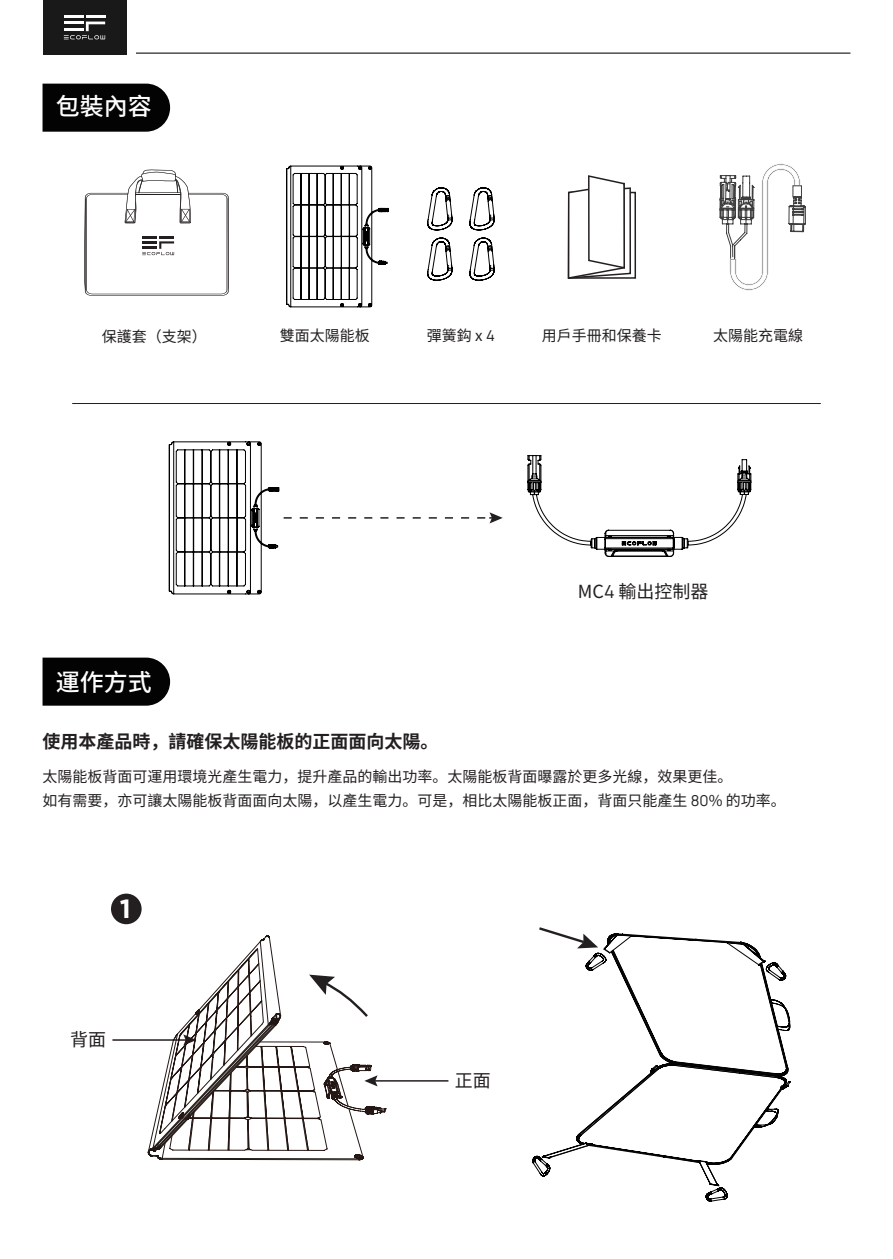
<style>
.page{position:relative;width:893px;height:1259px;background:#fff}
.page>*{position:absolute;margin:0;border:0;box-sizing:border-box;transform-origin:0 0}
.t1{font:700 26.4px "Gotham";color:#fff}
.t2{font:500 24px "Source Han Sans CN";color:#fff}
.t3{font:700 18px "Source Han Sans CN";color:#231f20}
.t4{font:18px "Source Han Sans CN";color:#231f20}
.t5{font:15px "Source Han Sans CN";color:#231f20}
.s1{font-family:"Manrope"}
</style>
<div class="page">
<hr style="left:43px;top:52px;width:807px;height:2px;background:#4d4e50">
<div style="left:34px;top:38px;width:102px;height:32px;background:#fff"></div>
<div style="left:43px;top:0;width:84px;height:54px;background:#181918"></div>
<svg style="left:64px;top:15px;width:41px;height:25px"></svg>
<div style="left:43px;top:657px;width:127px;height:48px;background:#030303"></div>
<div style="left:43px;top:84px;width:127px;height:48px;background:#030303"></div>
<div style="left:111px;top:893px;width:31px;height:31px;background:#231f20;border-radius:50%"></div>
<hr style="left:72px;top:403px;width:749px;height:1px;background:#231f20">
<svg style="left:169px;top:441px;width:334px;height:154px"></svg>
<svg style="left:527px;top:455px;width:225px;height:102px"></svg>
<hr style="left:374px;top:1080px;width:74px;height:1px;background:#231f20">
<hr style="left:112px;top:1039px;width:74px;height:1px;background:#231f20">
<svg style="left:532px;top:1156px;width:196px;height:46px"></svg>
<svg style="left:536px;top:927px;width:254px;height:259px"></svg>
<svg style="left:148px;top:935px;width:238px;height:225px"></svg>
<div style="left:568px;top:192px;width:68px;height:87px;border:2px solid #231f20"></div>
<svg style="left:567px;top:175px;width:65px;height:104px"></svg>
<svg style="left:84px;top:169px;width:145px;height:127px"></svg>
<svg style="left:286px;top:165px;width:103px;height:143px"></svg>
<svg style="left:427px;top:237px;width:26px;height:44px"></svg>
<svg style="left:427px;top:187px;width:26px;height:44px"></svg>
<svg style="left:469px;top:187px;width:26px;height:44px"></svg>
<svg style="left:469px;top:237px;width:26px;height:44px"></svg>
<svg style="left:719px;top:163px;width:87px;height:128px"></svg>
<p class="t2" style="left:56px;top:93px;width:97px">包裝內容</p>
<p class="t5" style="left:102px;top:328px;width:106px">保護套（支架）</p>
<p class="t5" style="left:280px;top:327px;width:91px">雙面太陽能板</p>
<p class="t5" style="left:427px;top:327px;width:70px">彈簧鈎 x <span class="s1">4</span></p>
<p class="t5" style="left:542px;top:327px;width:121px">用戶手冊和保養卡</p>
<p class="t5" style="left:713px;top:327px;width:91px">太陽能充電線</p>
<p class="t2" style="left:56px;top:668px;width:97px">運作方式</p>
<p class="t4" style="left:578px;top:581px;width:132px">MC<span class="s1">4</span> 輸出控制器</p>
<p class="t3" style="left:43px;top:731px;width:397px">使用本產品時，請確保太陽能板的正面面向太陽。</p>
<p class="t5" style="left:43px;top:768px;width:691px">太陽能板背面可運用環境光產生電力，提升產品的輸出功率。太陽能板背面曝露於更多光線，效果更佳。</p>
<p class="t5" style="left:43px;top:792px;width:745px">如有需要，亦可讓太陽能板背面面向太陽，以產生電力。可是，相比太陽能板正面，背面只能產生 <span class="s1">80</span>% 的功率。</p>
<p class="t1" style="left:120px;top:891px;width:13px">1</p>
<p class="t4" style="left:70px;top:1029px;width:37px">背面</p>
<p class="t4" style="left:455px;top:1070px;width:37px">正面</p>
</div>
